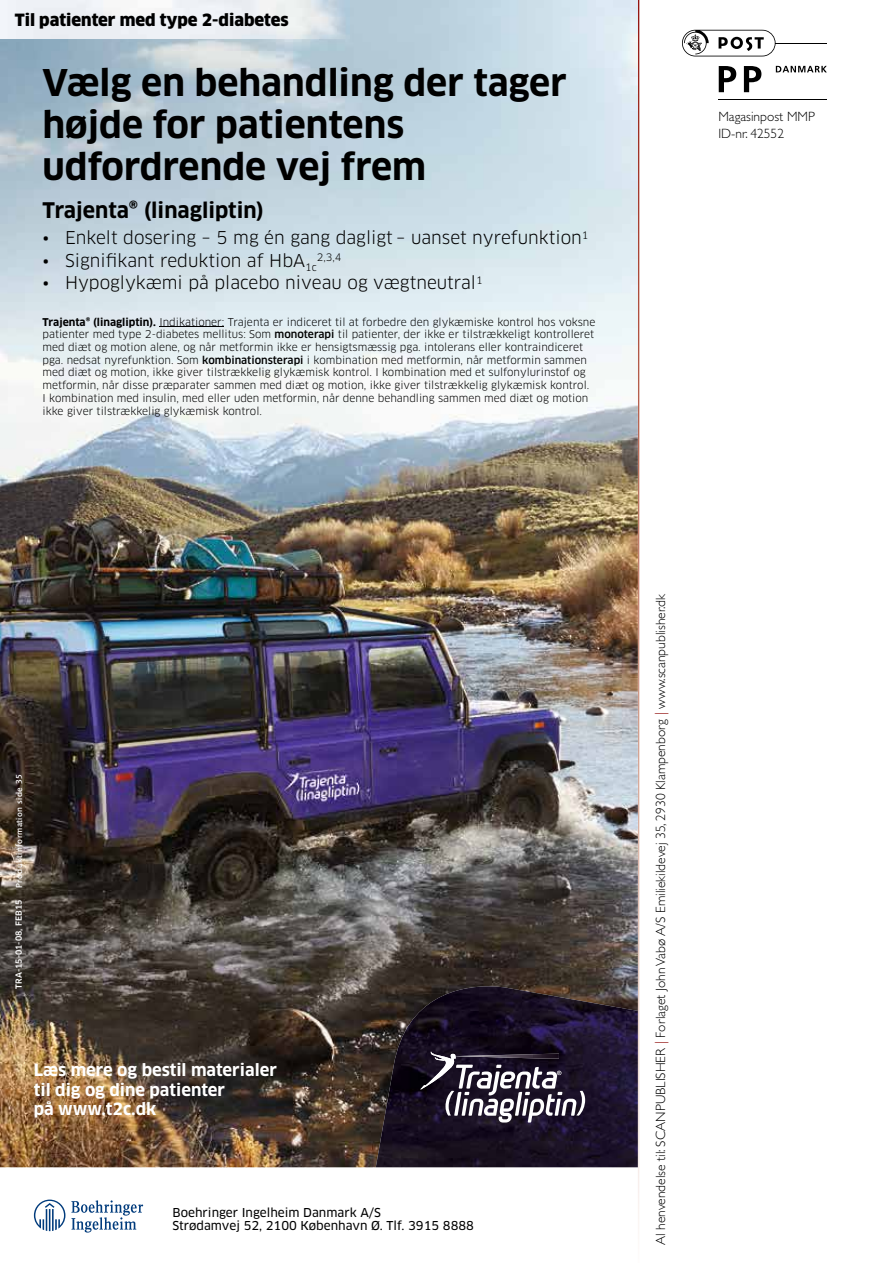
<style>
.page{position:relative;width:893px;height:1263px;background:#fff}
.page>*{position:absolute;margin:0;border:0;box-sizing:border-box;transform-origin:0 0}
.t1{font:700 36px/42px "Clan OT";color:#000}
.t2{font:700 21px "Clan OT";color:#000}
.t3{font:17.25px "Clan OT";color:#000}
.t4{font:700 16.5px/19.5px "Clan OT";color:#fff}
.t5{font:900 16.5px "Clan OT";color:#000}
.t6{font:300 13.5px/17.2px "Gill Sans Std";color:#000}
.t7{font:12px/13.5px "Clan OT News";color:#000}
.t8{font:10.5px/12.8px "Clan OT";color:#000}
.t9{font:10.05px "Clan OT";color:#000}
.t10{font:500 9px "Foundry Sans";letter-spacing:.05em;color:#fff}
.t11{font:500 8.25px "Clan OT";color:#fff}
.s1{font-weight:700}
.s2{font-weight:500}
.s3{color:#921211}
</style>
<div class="page">
<svg style="left:776px;top:66px;width:51px;height:6px"></svg>
<hr style="left:775px;top:43px;width:52px;height:1px;background:#000">
<hr style="left:719px;top:99px;width:108px;height:1px;background:#000">
<svg style="left:719px;top:66px;width:17px;height:26px"></svg>
<svg style="left:744px;top:66px;width:17px;height:26px"></svg>
<svg style="left:682px;top:30px;width:94px;height:26px"></svg>
<img style="left:0;top:0;width:637px;height:1167px">
<img style="left:376px;top:986px;width:261px;height:181px">
<svg style="left:420px;top:1051px;width:165px;height:71px"></svg>
<hr style="left:159px;top:326px;width:65px;height:1px;background:#000">
<svg style="left:34px;top:1199px;width:31px;height:32px"></svg>
<svg style="left:71px;top:1200px;width:72px;height:32px"></svg>
<img style="left:0;top:0;width:349px;height:38px">
<svg style="left:637px;top:0;width:2px;height:1229px;background:#bc9a94"></svg>
<h3 class="t5" style="left:15px;top:10px;width:275px">Til patienter med type 2-diabetes</h3>
<h1 class="t1" style="left:43px;top:63px;width:526px">Vælg en behandling der tager højde for patientens udfordrende vej frem</h1>
<h2 class="t2" style="left:43px;top:198px;width:223px">Trajenta® (linagliptin)</h2>
<h3 class="t3" style="left:43px;top:228px;width:547px">• Enkelt dosering – 5 mg én gang dagligt – uanset nyrefunktion<sup>1</sup></h3>
<h3 class="t3" style="left:43px;top:250px;width:276px">• Signifikant reduktion af HbA<sub>1c</sub></h3>
<p class="t9" style="left:317px;top:251px;width:26px">2,3,4</p>
<h3 class="t3" style="left:43px;top:273px;width:442px">• Hypoglykæmi på placebo niveau og vægtneutral<sup>1</sup></h3>
<p class="t8" style="left:43px;top:315px;width:554px"><span class="s1">Trajenta® (linagliptin).</span> Indikationer: Trajenta er indiceret til at forbedre den glykæmiske kontrol hos voksne patienter med type 2-diabetes mellitus: Som <span class="s2">monoterapi</span> til patienter, der ikke er tilstrækkeligt kontrolleret med diæt og motion alene, og når metformin ikke er hensigtsmæssig pga. intolerans eller kontraindiceret pga. nedsat nyrefunktion. Som <span class="s2">kombinationsterapi</span> i kombination med metformin, når metformin sammen med diæt og motion, ikke giver tilstrækkelig glykæmisk kontrol. I kombination med et sulfonylurinstof og metformin, når disse præparater sammen med diæt og motion, ikke giver tilstrækkelig glykæmisk kontrol.<br>I kombination med insulin, med eller uden metformin, når denne behandling sammen med diæt og motion ikke giver tilstrækkelig glykæmisk kontrol.</p>
<p class="t6" style="left:718px;top:108px;width:98px">Magasinpost MMP<br>ID-nr. 42552</p>
<p class="t10" style="left:14px;top:888px;width:116px;rotate:-90deg">Produktinformation side 35</p>
<p class="t11" style="left:14px;top:988px;width:90px;rotate:-90deg">TRA-15-01-08, FEB15</p>
<h3 class="t4" style="left:34px;top:1060px;width:245px">Læs mere og bestil materialer til dig og dine patienter<br>på www.t2c.dk</h3>
<p class="t7" style="left:173px;top:1205px;width:303px">Boehringer Ingelheim Danmark A/S<br>Strødamvej 52, 2100 København Ø. Tlf. 3915 8888</p>
<p class="t6" style="left:652px;top:1245px;width:653px;rotate:-90deg">Al henvendelse til: SCANPUBLISHER <span class="s3">|</span> Forlaget John Vabø A/S Emiliekildevej 35, 2930 Klampenborg <span class="s3">|</span> www.scanpublisher.dk</p>
</div>
